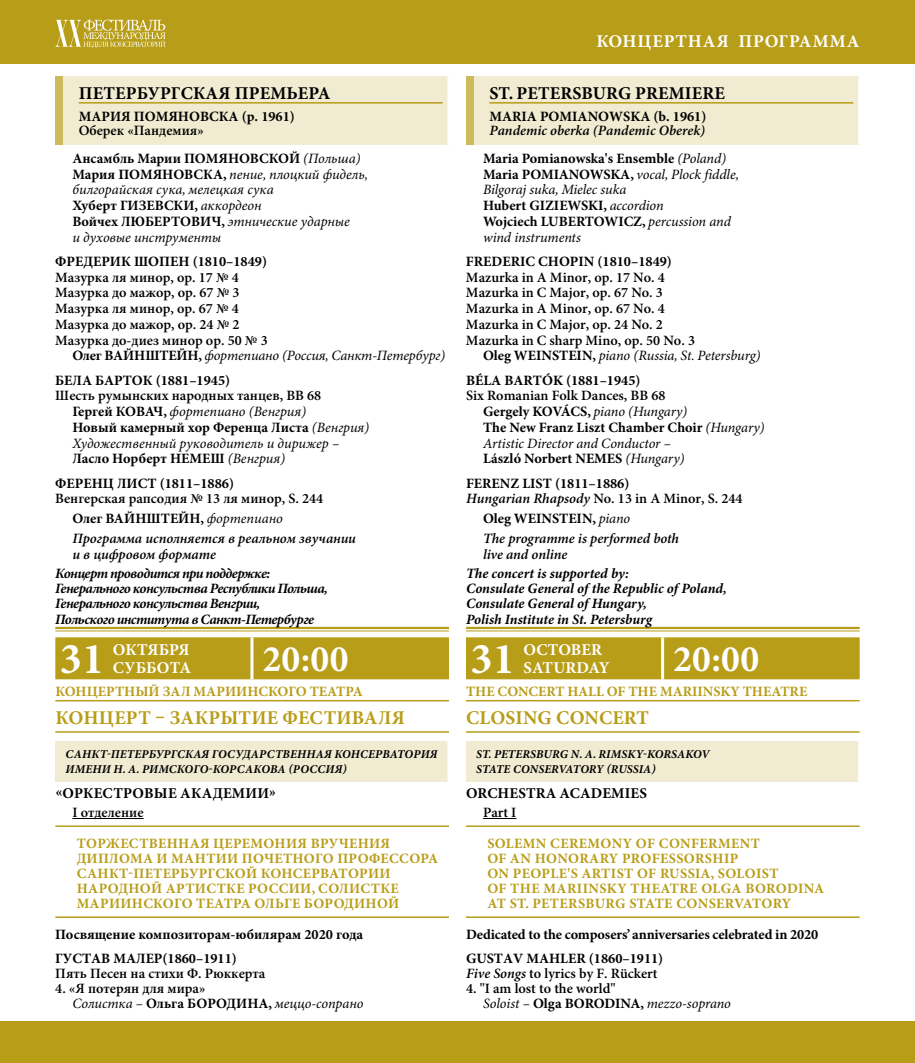
<style>
.page{position:relative;width:915px;height:1063px;background:#fff}
.page>*{position:absolute;margin:0;border:0;box-sizing:border-box;transform-origin:0 0}
.t1{font:700 44.25px "Minion Pro";color:#fff}
.t2{font:700 37.5px "Minion Pro";letter-spacing:.01em;color:#fff}
.t3{font:700 19.5px "Minion Pro";letter-spacing:.01em;color:#b89d18}
.t4{font:700 18px "Minion Pro";letter-spacing:.01em;color:#000}
.t5{font:700 18px "Minion Pro";letter-spacing:.045em;color:#fff}
.t6{font:700 16.5px/18px "Minion Pro";letter-spacing:.005em;color:#fff}
.t7{font:700 15px "Minion Pro";letter-spacing:.01em;color:#000}
.t8{font:italic 14.25px/15.8px "Minion Pro";letter-spacing:-.005em;color:#000}
.t9{font:700 14.25px/23.5px "Minion Pro";color:#000}
.t10{font:600 14.25px/15px "Minion Pro";color:#000}
.t11{font:700 14.25px/15px "Minion Pro";letter-spacing:.02em;color:#b89d18}
.t12{font:italic 600 14.25px/20px "Minion Pro";color:#000}
.t13{font:italic 700 14.25px/15.3px "Minion Pro";letter-spacing:-.03em;color:#000}
.t14{font:italic 700 14.25px/15.3px "Minion Pro";letter-spacing:-.005em;color:#000}
.t15{font:700 14.25px "Minion Pro";color:#b89d18}
.t16{font:italic 700 12px/15px "Minion Pro";letter-spacing:.01em;color:#000}
.s1{font-weight:600}
.s2{font-weight:400;font-style:italic}
.s3{font-weight:700;font-style:normal}
.s4{font-weight:600;font-style:normal}
.s5{font-style:normal}
.s6{font-weight:400}
.s7{font-weight:600;font-style:italic}
.s8{font-style:italic}
.s9{font-weight:700}
</style>
<div class="page">
<div style="left:0;top:0;width:914px;height:64px;background:#b89d18"></div>
<svg style="left:55px;top:19px;width:110px;height:29px"></svg>
<div style="left:0;top:1022px;width:914px;height:41px;background:#b89d18"></div>
<hr style="left:55px;top:627px;width:394px;height:2px;background:#b89d18">
<hr style="left:55px;top:631px;width:394px;height:1px;background:#b89d18">
<hr style="left:55px;top:700px;width:394px;height:1px;background:#b89d18">
<hr style="left:55px;top:731px;width:394px;height:2px;background:#b89d18">
<hr style="left:72px;top:818px;width:71px;height:1px;background:#000">
<hr style="left:55px;top:825px;width:394px;height:2px;background:#b89d18">
<hr style="left:55px;top:916px;width:394px;height:2px;background:#b89d18">
<div style="left:55px;top:77px;width:9px;height:68px;background:#cdba5d"></div>
<div style="left:64px;top:77px;width:385px;height:68px;background:#f1ebd1"></div>
<hr style="left:447px;top:77px;width:3px;height:68px;background:#fff">
<hr style="left:79px;top:102px;width:363px;height:2px;background:#b89d18">
<div style="left:55px;top:637px;width:394px;height:42px;background:#b89d18"></div>
<hr style="left:250px;top:637px;width:3px;height:42px;background:#fff">
<div style="left:55px;top:741px;width:394px;height:41px;background:#f1ebd1"></div>
<hr style="left:447px;top:741px;width:3px;height:41px;background:#fff">
<hr style="left:466px;top:627px;width:393px;height:2px;background:#b89d18">
<hr style="left:466px;top:631px;width:393px;height:1px;background:#b89d18">
<hr style="left:466px;top:700px;width:393px;height:1px;background:#b89d18">
<hr style="left:466px;top:731px;width:393px;height:2px;background:#b89d18">
<hr style="left:483px;top:818px;width:33px;height:1px;background:#000">
<hr style="left:466px;top:825px;width:393px;height:2px;background:#b89d18">
<hr style="left:466px;top:916px;width:393px;height:2px;background:#b89d18">
<div style="left:466px;top:77px;width:8px;height:68px;background:#cdba5d"></div>
<div style="left:474px;top:77px;width:385px;height:68px;background:#f1ebd1"></div>
<hr style="left:857px;top:77px;width:3px;height:68px;background:#fff">
<hr style="left:489px;top:102px;width:364px;height:2px;background:#b89d18">
<div style="left:466px;top:637px;width:393px;height:42px;background:#b89d18"></div>
<hr style="left:661px;top:637px;width:3px;height:42px;background:#fff">
<div style="left:466px;top:741px;width:393px;height:41px;background:#f1ebd1"></div>
<hr style="left:857px;top:741px;width:3px;height:41px;background:#fff">
<p class="t4" style="left:79px;top:83px;width:253px">ПЕТЕРБУРГСКАЯ ПРЕМЬЕРА</p>
<p class="t9" style="left:79px;top:106px;width:217px">МАРИЯ ПОМЯНОВСКА (р. 1961)</p>
<p class="t9" style="left:72px;top:117px;width:289px;line-height:27.9px;text-indent:6px"><span class="s1">Оберек «Пандемия»<br></span>Ансамбль Марии ПОМЯНОВСКОЙ <span class="s2">(Польша)</span></p>
<p class="t8" style="left:72px;top:167px;width:297px"><span class="s3">Мария ПОМЯНОВСКА,</span> пение, плоцкий фидель, билгорайская сука, мелецкая сука<br><span class="s3">Хуберт ГИЗЕВСКИ,</span> аккордеон<br><span class="s3">Войчех ЛЮБЕРТОВИЧ,</span> этнические ударные<br>и духовые инструменты</p>
<p class="t9" style="left:55px;top:250px;width:213px">ФРЕДЕРИК ШОПЕН (1810–1849)</p>
<p class="t10" style="left:55px;top:270px;width:185px">Мазурка ля минор, op. 17 № 4</p>
<p class="t10" style="left:55px;top:286px;width:186px">Мазурка до мажор, op. 67 № 3</p>
<p class="t10" style="left:55px;top:302px;width:185px">Мазурка ля минор, op. 67 № 4</p>
<p class="t10" style="left:55px;top:317px;width:186px">Мазурка до мажор, op. 24 № 2</p>
<p class="t10" style="left:55px;top:333px;width:214px">Мазурка до-диез минор op. 50 № 3</p>
<p class="t8" style="left:72px;top:348px;width:374px"><span class="s3">Олег ВАЙНШТЕЙН,</span> фортепиано (Россия, Санкт-Петербург)</p>
<p class="t9" style="left:55px;top:369px;width:176px">БЕЛА БАРТОК (1881–1945)</p>
<p class="t8" style="left:72px;top:388px;width:298px;text-indent:-17px"><span class="s4">Шесть румынских народных танцев, BB 68<br></span><span class="s3">Гергей КОВАЧ,</span> фортепиано (Венгрия)<br><span class="s3">Новый камерный хор Ференца Листа</span> (Венгрия)<br>Художественный руководитель и дирижер – <span class="s3">Ласло Норберт НЕМЕШ</span> (Венгрия)</p>
<p class="t9" style="left:55px;top:472px;width:180px">ФЕРЕНЦ ЛИСТ (1811–1886)</p>
<p class="t12" style="left:72px;top:489px;width:285px;text-indent:-17px"><span class="s5">Венгерская рапсодия № 13 ля минор, S. 244<br></span><span class="s3">Олег ВАЙНШТЕЙН,</span> <span class="s6">фортепиано<br></span>Программа исполняется в реальном звучании</p>
<p class="t12" style="left:72px;top:545px;width:145px">и в цифровом формате</p>
<p class="t13" style="left:55px;top:567px;width:274px">Концерт проводится при поддержке:<br>Генерального консульства Республики Польша, Генерального консульства Венгрии,<br>Польского института в Санкт-Петербурге</p>
<h1 class="t1" style="left:60px;top:633px;width:46px">31</h1>
<p class="t6" style="left:113px;top:642px;width:80px">ОКТЯБРЯ<br>СУББОТА</p>
<h2 class="t2" style="left:262px;top:636px;width:88px">20:00</h2>
<p class="t15" style="left:55px;top:683px;width:309px">КОНЦЕРТНЫЙ ЗАЛ МАРИИНСКОГО ТЕАТРА</p>
<h3 class="t3" style="left:55px;top:706px;width:351px">КОНЦЕРТ – ЗАКРЫТИЕ ФЕСТИВАЛЯ</h3>
<p class="t16" style="left:66px;top:747px;width:373px">САНКТ-ПЕТЕРБУРГСКАЯ ГОСУДАРСТВЕННАЯ КОНСЕРВАТОРИЯ<br>ИМЕНИ Н. А. РИМСКОГО-КОРСАКОВА (РОССИЯ)</p>
<p class="t7" style="left:55px;top:784px;width:222px">«ОРКЕСТРОВЫЕ АКАДЕМИИ»</p>
<p class="t10" style="left:72px;top:806px;width:73px">I отделение</p>
<p class="t11" style="left:77px;top:837px;width:363px">ТОРЖЕСТВЕННАЯ ЦЕРЕМОНИЯ ВРУЧЕНИЯ ДИПЛОМА И МАНТИИ ПОЧЕТНОГО ПРОФЕССОРА САНКТ-ПЕТЕРБУРГСКОЙ КОНСЕРВАТОРИИ НАРОДНОЙ АРТИСТКЕ РОССИИ, СОЛИСТКЕ МАРИИНСКОГО ТЕАТРА ОЛЬГЕ БОРОДИНОЙ</p>
<p class="t9" style="left:55px;top:924px;width:309px">Посвящение композиторам-юбилярам 2020 года<br>ГУСТАВ МАЛЕР(1860–1911)</p>
<p class="t10" style="left:55px;top:966px;width:211px">Пять Песен на стихи Ф. Рюккерта</p>
<p class="t8" style="left:72px;top:981px;width:292px;line-height:15px;text-indent:-17px"><span class="s4">4. «Я потерян для мира»<br></span>Солистка – <span class="s3">Ольга БОРОДИНА,</span> меццо-сопрано</p>
<p class="t5" style="left:596px;top:30px;width:265px">КОНЦЕРТНАЯ ПРОГРАММА</p>
<p class="t4" style="left:489px;top:83px;width:237px">ST. PETERSBURG PREMIERE</p>
<p class="t9" style="left:489px;top:106px;width:218px">MARIA POMIANOWSKA (b. 1961)</p>
<p class="t12" style="left:483px;top:117px;width:244px;line-height:27.9px;text-indent:6px">Pandemic oberka (Pandemic Oberek)<br><span class="s3">Maria Pomianowska's Ensemble</span> <span class="s6">(Poland)</span></p>
<p class="t8" style="left:483px;top:167px;width:257px"><span class="s3">Maria POMIANOWSKA,</span> vocal, Plock fiddle,<br>Bilgoraj suka, Mielec suka<br><span class="s3">Hubert GIZIEWSKI,</span> accordion<br><span class="s3">Wojciech LUBERTOWICZ,</span> percussion and wind instruments</p>
<p class="t9" style="left:466px;top:250px;width:207px">FREDERIC CHOPIN (1810–1849)</p>
<p class="t10" style="left:466px;top:270px;width:200px">Mazurka in A Minor, op. 17 No. 4</p>
<p class="t10" style="left:466px;top:286px;width:198px">Mazurka in C Major, op. 67 No. 3</p>
<p class="t10" style="left:466px;top:302px;width:200px">Mazurka in A Minor, op. 67 No. 4</p>
<p class="t10" style="left:466px;top:317px;width:198px">Mazurka in C Major, op. 24 No. 2</p>
<p class="t10" style="left:466px;top:333px;width:230px">Mazurka in C sharp Mino, op. 50 No. 3</p>
<p class="t8" style="left:483px;top:348px;width:279px"><span class="s3">Oleg WEINSTEIN,</span> piano (Russia, St. Petersburg)</p>
<p class="t9" style="left:466px;top:369px;width:176px">BÉLA BARTÓK (1881–1945)</p>
<p class="t8" style="left:483px;top:388px;width:283px;text-indent:-17px"><span class="s4">Six Romanian Folk Dances, BB 68<br></span><span class="s3">Gergely KOVÁCS,</span> piano (Hungary)<br><span class="s3">The New Franz Liszt Chamber Choir</span> (Hungary)<br>Artistic Director and Conductor –<br><span class="s3">László Norbert NEMES</span> (Hungary)</p>
<p class="t9" style="left:466px;top:476px;width:278px;line-height:15.8px">FERENZ LIST (1811–1886)<br><span class="s7">Hungarian Rhapsody</span> <span class="s1">No. 13 in A Minor, S. 244</span></p>
<p class="t12" style="left:483px;top:509px;width:197px"><span class="s3">Oleg WEINSTEIN,</span> <span class="s6">piano<br></span>The programme is performed both</p>
<p class="t12" style="left:483px;top:545px;width:86px">live and online</p>
<p class="t14" style="left:466px;top:567px;width:262px">The concert is supported by:<br>Consulate General of the Republic of Poland, Consulate General of Hungary,<br>Polish Institute in St. Petersburg</p>
<h1 class="t1" style="left:470px;top:633px;width:46px">31</h1>
<p class="t6" style="left:523px;top:642px;width:88px">OCTOBER<br>SATURDAY</p>
<h2 class="t2" style="left:672px;top:636px;width:88px">20:00</h2>
<p class="t15" style="left:466px;top:683px;width:342px">THE CONCERT HALL OF THE MARIINSKY THEATRE</p>
<h3 class="t3" style="left:466px;top:706px;width:184px">CLOSING CONCERT</h3>
<p class="t16" style="left:476px;top:747px;width:235px">ST. PETERSBURG N. A. RIMSKY-KORSAKOV<br>STATE CONSERVATORY (RUSSIA)</p>
<p class="t7" style="left:466px;top:784px;width:182px">ORCHESTRA ACADEMIES</p>
<p class="t10" style="left:483px;top:806px;width:35px">Part I</p>
<p class="t11" style="left:487px;top:837px;width:338px">SOLEMN CEREMONY OF CONFERMENT<br>OF AN HONORARY PROFESSORSHIP<br>ON PEOPLE'S ARTIST OF RUSSIA, SOLOIST<br>OF THE MARIINSKY THEATRE OLGA BORODINA AT ST. PETERSBURG STATE CONSERVATORY</p>
<p class="t9" style="left:466px;top:924px;width:354px">Dedicated to the composers’ anniversaries celebrated in 2020<br>GUSTAV MAHLER (1860–1911)</p>
<p class="t10" style="left:466px;top:966px;width:193px"><span class="s8">Five Songs</span> to lyrics by F. Rückert</p>
<p class="t10" style="left:483px;top:981px;width:249px;text-indent:-17px">4. "I am lost to the world"<br><span class="s2">Soloist –</span> <span class="s9">Olga BORODINA,</span> <span class="s2">mezzo-soprano</span></p>
</div>
